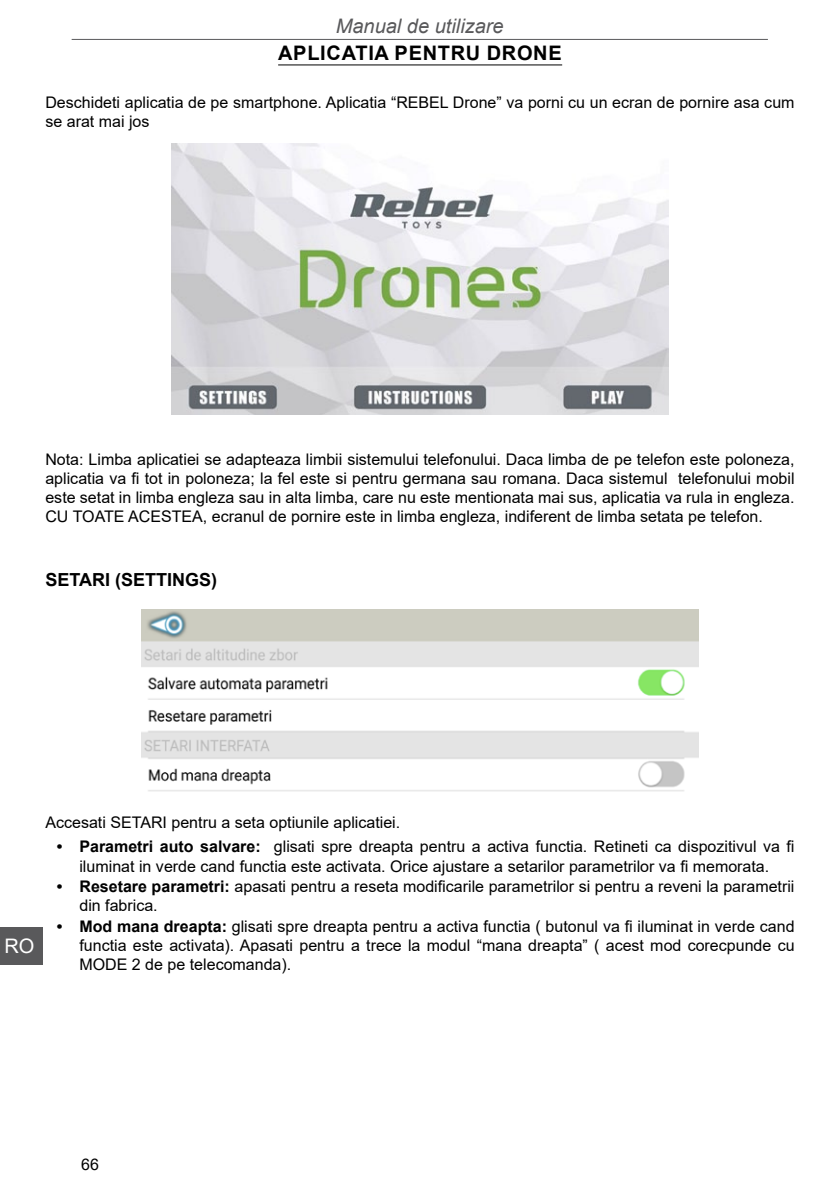
<style>
.page{position:relative;width:840px;height:1191px;background:#fff}
.page>*{position:absolute;margin:0;border:0;box-sizing:border-box;transform-origin:0 0}
.t1{font:700 20px "Arial";color:#000}
.t2{font:italic 20px "Arial";color:#59595b}
.t3{font:20px "Arial";color:#fff}
.t4{font:700 18px "Arial";color:#000}
.t5{font:16px/19.2px "Arial";color:#000}
.s1{font-weight:700}
</style>
<div class="page">
<hr style="left:72px;top:39px;width:695px;height:1px;background:#59595b">
<div style="left:0;top:926px;width:43px;height:38px;background:#59595b"></div>
<hr style="left:278px;top:64px;width:284px;height:1px;background:#000">
<img style="left:171px;top:143px;width:496px;height:271px">
<img style="left:141px;top:610px;width:556px;height:182px">
<p class="t2" style="left:335px;top:13px;width:169px">Manual de utilizare</p>
<p class="t1" style="left:278px;top:39px;width:14px">APLICATIA</p>
<p class="t1" style="left:394px;top:39px;width:15px">PENTRU</p>
<p class="t1" style="left:486px;top:39px;width:31px">DRONE</p>
<p class="t5" style="left:45px;top:92px;width:750px">Deschideti aplicatia de pe smartphone. Aplicatia “REBEL Drone” va porni cu un ecran de pornire asa cum se arat mai jos</p>
<p class="t5" style="left:45px;top:449px;width:750px;text-align:justify">Nota: Limba aplicatiei se adapteaza limbii sistemului telefonului. Daca limba de pe telefon este poloneza, aplicatia va fi tot in poloneza; la fel este si pentru germana sau romana. Daca sistemul telefonului mobil este setat in limba engleza sau in alta limba, care nu este mentionata mai sus, aplicatia va rula in engleza.<br>CU TOATE ACESTEA, ecranul de pornire este in limba engleza, indiferent de limba setata pe telefon.</p>
<p class="t4" style="left:45px;top:566px;width:24px">SETARI</p>
<p class="t4" style="left:115px;top:566px;width:30px">(SETTING</p>
<p class="t4" style="left:199px;top:566px;width:19px">S)</p>
<p class="t3" style="left:4px;top:931px;width:32px">RO</p>
<p class="t5" style="left:45px;top:812px;width:356px">Accesati SETARI pentru a seta optiunile aplicatiei.</p>
<p class="t5" style="left:57px;top:837px;width:738px;text-align:center"><span class="s1">• Parametri auto salvare:</span> glisati spre dreapta pentru a activa functia. Retineti ca dispozitivul va fi iluminat in verde cand functia este activata. Orice ajustare a setarilor parametrilor va fi memorata.</p>
<p class="t5" style="left:79px;top:876px;width:716px;text-indent:-23px"><span class="s1">• Resetare parametri:</span> apasati pentru a reseta modificarile parametrilor si pentru a reveni la parametrii din fabrica.</p>
<p class="t5" style="left:79px;top:916px;width:716px;text-align:justify;text-indent:-23px"><span class="s1">• Mod mana dreapta:</span> glisati spre dreapta pentru a activa functia ( butonul va fi iluminat in verde cand functia este activata). Apasati pentru a trece la modul “mana dreapta” ( acest mod corecpunde cu MODE 2 de pe telecomanda).</p>
<p class="t5" style="left:81px;top:1155px;width:19px">66</p>
</div>
